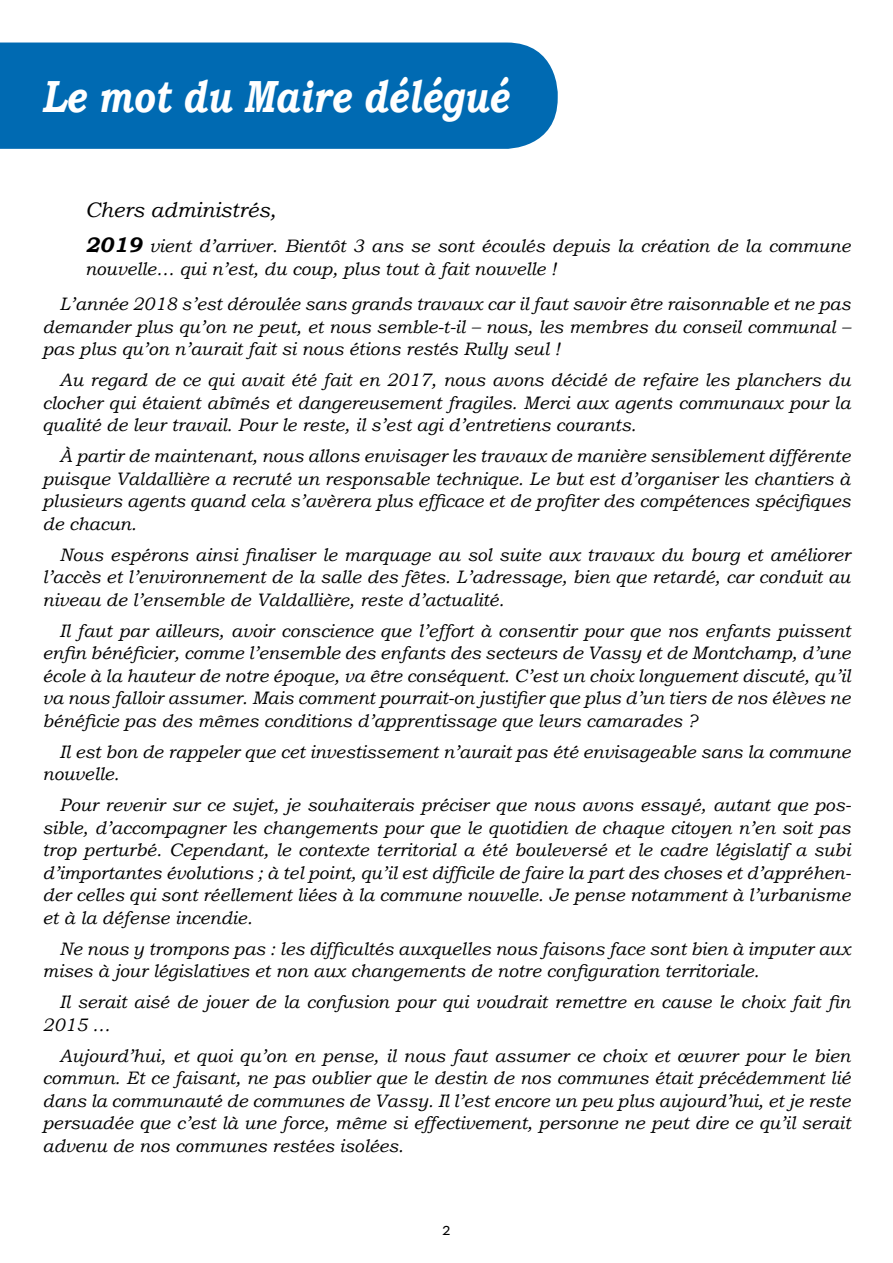
<style>
.page{position:relative;width:893px;height:1263px;background:#fff}
.page>*{position:absolute;margin:0;border:0;box-sizing:border-box;transform-origin:0 0}
.t1{font:italic 700 45px "Bookman Old Style";color:#fff;scale:.8 1}
.t2{font:italic 21px "Bookman Old Style";color:#000}
.t3{font:italic 18px/22.5px "Bookman Old Style";color:#000;text-align:justify}
.t4{font:18px "Neutraface Text Book Alt";color:#000}
.s1{font-weight:700;font-size:21px}
</style>
<div class="page">
<div style="left:0;top:43px;width:558px;height:106px;background:#006ab2"></div>
<h1 class="t1" style="left:43px;top:69px;width:584px">Le mot du Maire délégué</h1>
<p class="t2" style="left:85px;top:198px;width:193px">Chers administrés,</p>
<p class="t3" style="left:85px;top:235px;width:767px"><span class="s1">2019</span> vient d’arriver. Bientôt 3 ans se sont écoulés depuis la création de la commune nouvelle… qui n’est, du coup, plus tout à fait nouvelle !</p>
<p class="t3" style="left:43px;top:293px;width:809px;text-indent:17px">L’année 2018 s’est déroulée sans grands travaux car il faut savoir être raisonnable et ne pas demander plus qu’on ne peut, et nous semble-t-il – nous, les membres du conseil communal – pas plus qu’on n’aurait fait si nous étions restés Rully seul !</p>
<p class="t3" style="left:43px;top:369px;width:809px;text-indent:17px">Au regard de ce qui avait été fait en 2017, nous avons décidé de refaire les planchers du clocher qui étaient abîmés et dangereusement fragiles. Merci aux agents communaux pour la qualité de leur travail. Pour le reste, il s’est agi d’entretiens courants.</p>
<p class="t3" style="left:43px;top:445px;width:810px;text-indent:17px">à partir de maintenant, nous allons envisager les travaux de manière sensiblement différente puisque Valdallière a recruté un responsable technique. Le but est d’organiser les chantiers à plusieurs agents quand cela s’avèrera plus efficace et de profiter des compétences spécifiques de chacun.</p>
<p class="t3" style="left:43px;top:543px;width:809px;text-indent:17px">Nous espérons ainsi finaliser le marquage au sol suite aux travaux du bourg et améliorer l’accès et l’environnement de la salle des fêtes. L’adressage, bien que retardé, car conduit au niveau de l’ensemble de Valdallière, reste d’actualité.</p>
<p class="t3" style="left:43px;top:619px;width:809px;text-indent:17px">Il faut par ailleurs, avoir conscience que l’effort à consentir pour que nos enfants puissent enfin bénéficier, comme l’ensemble des enfants des secteurs de Vassy et de Montchamp, d’une école à la hauteur de notre époque, va être conséquent. C’est un choix longuement discuté, qu’il va nous falloir assumer. Mais comment pourrait-on justifier que plus d’un tiers de nos élèves ne bénéficie pas des mêmes conditions d’apprentissage que leurs camarades ?</p>
<p class="t3" style="left:43px;top:740px;width:809px;text-indent:17px">Il est bon de rappeler que cet investissement n’aurait pas été envisageable sans la commune nouvelle.</p>
<p class="t3" style="left:43px;top:794px;width:810px;text-indent:17px">Pour revenir sur ce sujet, je souhaiterais préciser que nous avons essayé, autant que pos&shy;sible, d’accompagner les changements pour que le quotidien de chaque citoyen n’en soit pas trop perturbé. Cependant, le contexte territorial a été bouleversé et le cadre législatif a subi d’importantes évolutions ; à tel point, qu’il est difficile de faire la part des choses et d’appréhen&shy;der celles qui sont réellement liées à la commune nouvelle. Je pense notamment à l’urbanisme et à la défense incendie.</p>
<p class="t3" style="left:43px;top:937px;width:809px;text-indent:17px">Ne nous y trompons pas : les difficultés auxquelles nous faisons face sont bien à imputer aux mises à jour législatives et non aux changements de notre configuration territoriale.</p>
<p class="t3" style="left:43px;top:991px;width:809px;text-indent:17px">Il serait aisé de jouer de la confusion pour qui voudrait remettre en cause le choix fait fin<br>2015 …</p>
<p class="t3" style="left:43px;top:1044px;width:809px;text-indent:17px">Aujourd’hui, et quoi qu’on en pense, il nous faut assumer ce choix et œuvrer pour le bien commun. Et ce faisant, ne pas oublier que le destin de nos communes était précédemment lié dans la communauté de communes de Vassy. Il l’est encore un peu plus aujourd’hui, et je reste persuadée que c’est là une force, même si effectivement, personne ne peut dire ce qu’il serait advenu de nos communes restées isolées.</p>
<p class="t4" style="left:442px;top:1217px;width:10px">2</p>
</div>
